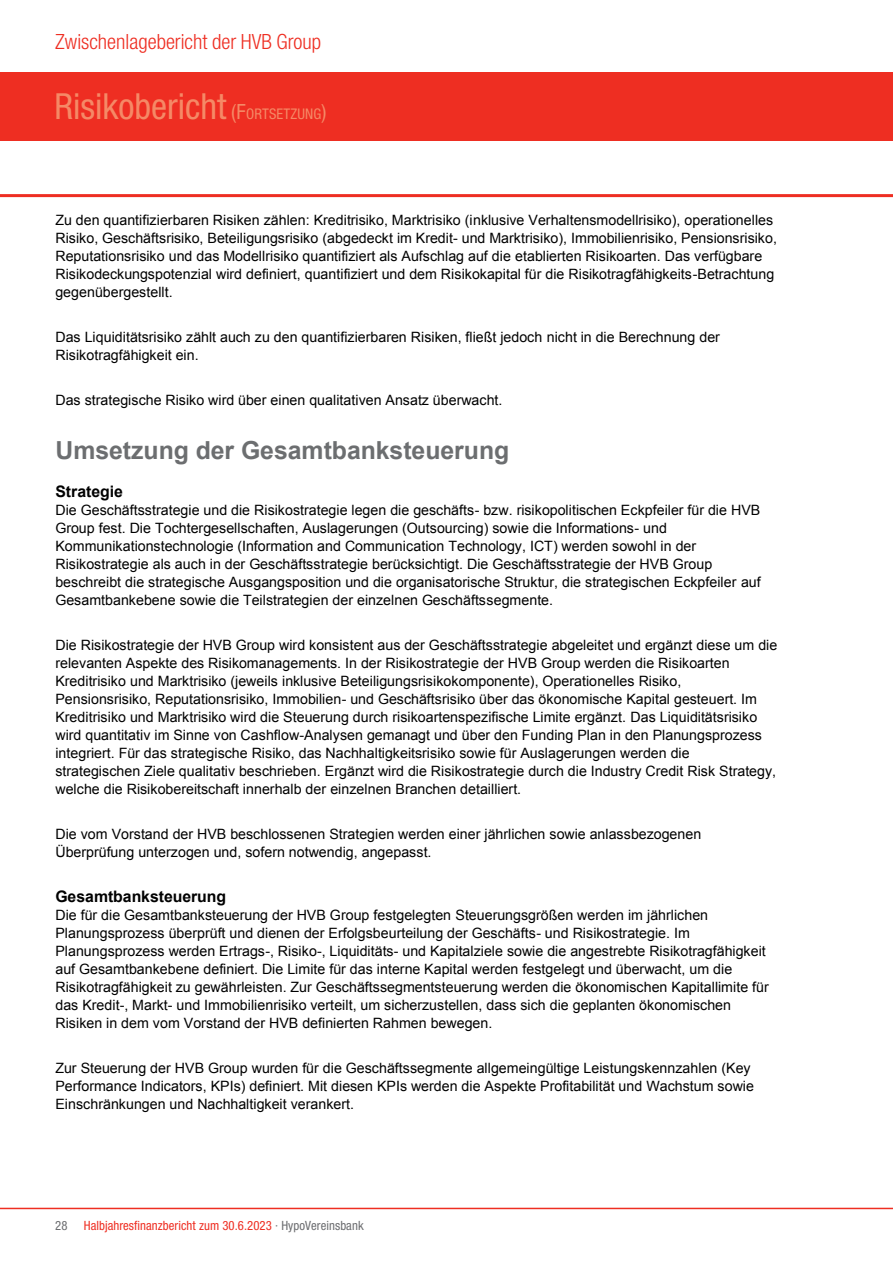
<style>
.page{position:relative;width:893px;height:1263px;background:#fff}
.page>*{position:absolute;margin:0;border:0;box-sizing:border-box;transform-origin:0 0}
.t1{font:condensed 36px "Helvetica Neue LT Std";color:#f58966}
.t2{font:700 24.9px "Arial";color:#6c6e70}
.t3{font:300 condensed 21px "Helvetica Neue LT Std";color:#ee2e22}
.t4{font:700 15.9px "Arial";color:#000}
.t5{font:14.25px/18px "Arial";color:#000}
.t6{font:condensed 12.75px "Helvetica Neue LT Std";letter-spacing:.005em;color:#ee2e22}
.t7{font:condensed 12.75px "Helvetica Neue LT Std";color:#6c6d70}
.s1{font-size:21px}
.s2{font-size:14.7px}
.s3{color:#6c6d70}
</style>
<div class="page">
<hr style="left:0;top:1208px;width:893px;height:1px;background:#ee2e22">
<div style="left:0;top:72px;width:893px;height:68px;background:#ee2e22"></div>
<hr style="left:0;top:194px;width:893px;height:3px;background:#ee2e22">
<h3 class="t3" style="left:55px;top:30px;width:267px">Zwischenlagebericht der HVB Group</h3>
<h1 class="t1" style="left:55px;top:86px;width:274px">Risikobericht <span class="s1">(F</span><span class="s2">ORTSETZUNG</span><span class="s1">)</span></h1>
<p class="t5" style="left:55px;top:211px;width:723px">Zu den quantifizierbaren Risiken zählen: Kreditrisiko, Marktrisiko (inklusive Verhaltensmodellrisiko), operationelles Risiko, Geschäftsrisiko, Beteiligungsrisiko (abgedeckt im Kredit- und Marktrisiko), Immobilienrisiko, Pensionsrisiko, Reputationsrisiko und das Modellrisiko quantifiziert als Aufschlag auf die etablierten Risikoarten. Das verfügbare Risikodeckungspotenzial wird definiert, quantifiziert und dem Risikokapital für die Risikotragfähigkeits-Betrachtung gegenübergestellt.</p>
<p class="t5" style="left:55px;top:328px;width:666px">Das Liquiditätsrisiko zählt auch zu den quantifizierbaren Risiken, fließt jedoch nicht in die Berechnung der<br>Risikotragfähigkeit ein.</p>
<p class="t5" style="left:55px;top:391px;width:449px">Das strategische Risiko wird über einen qualitativen Ansatz überwacht.</p>
<h2 class="t2" style="left:55px;top:433px;width:456px">Umsetzung der Gesamtbanksteuerung</h2>
<p class="t4" style="left:55px;top:480px;width:69px">Strategie</p>
<p class="t5" style="left:55px;top:501px;width:707px">Die Geschäftsstrategie und die Risikostrategie legen die geschäfts- bzw. risikopolitischen Eckpfeiler für die HVB Group fest. Die Tochtergesellschaften, Auslagerungen (Outsourcing) sowie die Informations- und Kommunikationstechnologie (Information and Communication Technology, ICT) werden sowohl in der Risikostrategie als auch in der Geschäftsstrategie berücksichtigt. Die Geschäftsstrategie der HVB Group beschreibt die strategische Ausgangsposition und die organisatorische Struktur, die strategischen Eckpfeiler auf Gesamtbankebene sowie die Teilstrategien der einzelnen Geschäftssegmente.</p>
<p class="t5" style="left:55px;top:636px;width:723px">Die Risikostrategie der HVB Group wird konsistent aus der Geschäftsstrategie abgeleitet und ergänzt diese um die relevanten Aspekte des Risikomanagements. In der Risikostrategie der HVB Group werden die Risikoarten Kreditrisiko und Marktrisiko (jeweils inklusive Beteiligungsrisikokomponente), Operationelles Risiko, Pensionsrisiko, Reputationsrisiko, Immobilien- und Geschäftsrisiko über das ökonomische Kapital gesteuert. Im Kreditrisiko und Marktrisiko wird die Steuerung durch risikoartenspezifische Limite ergänzt. Das Liquiditätsrisiko wird quantitativ im Sinne von Cashflow-Analysen gemanagt und über den Funding Plan in den Planungsprozess integriert. Für das strategische Risiko, das Nachhaltigkeitsrisiko sowie für Auslagerungen werden die strategischen Ziele qualitativ beschrieben. Ergänzt wird die Risikostrategie durch die Industry Credit Risk Strategy, welche die Risikobereitschaft innerhalb der einzelnen Branchen detailliert.</p>
<p class="t5" style="left:55px;top:825px;width:647px">Die vom Vorstand der HVB beschlossenen Strategien werden einer jährlichen sowie anlassbezogenen<br>Überprüfung unterzogen und, sofern notwendig, angepasst.</p>
<p class="t4" style="left:55px;top:885px;width:172px">Gesamtbanksteuerung</p>
<p class="t5" style="left:55px;top:906px;width:715px">Die für die Gesamtbanksteuerung der HVB Group festgelegten Steuerungsgrößen werden im jährlichen Planungsprozess überprüft und dienen der Erfolgsbeurteilung der Geschäfts- und Risikostrategie. Im Planungsprozess werden Ertrags-, Risiko-, Liquiditäts- und Kapitalziele sowie die angestrebte Risikotragfähigkeit auf Gesamtbankebene definiert. Die Limite für das interne Kapital werden festgelegt und überwacht, um die Risikotragfähigkeit zu gewährleisten. Zur Geschäftssegmentsteuerung werden die ökonomischen Kapitallimite für das Kredit-, Markt- und Immobilienrisiko verteilt, um sicherzustellen, dass sich die geplanten ökonomischen Risiken in dem vom Vorstand der HVB definierten Rahmen bewegen.</p>
<p class="t5" style="left:55px;top:1059px;width:700px">Zur Steuerung der HVB Group wurden für die Geschäftssegmente allgemeingültige Leistungskennzahlen (Key<br>Performance Indicators, KPIs) definiert. Mit diesen KPIs werden die Aspekte Profitabilität und Wachstum sowie<br>Einschränkungen und Nachhaltigkeit verankert.</p>
<p class="t7" style="left:55px;top:1218px;width:14px">28</p>
<p class="t6" style="left:84px;top:1218px;width:281px">Halbjahresfinanzbericht zum 30.6.2023 <span class="s3">· HypoVereinsbank</span></p>
</div>
